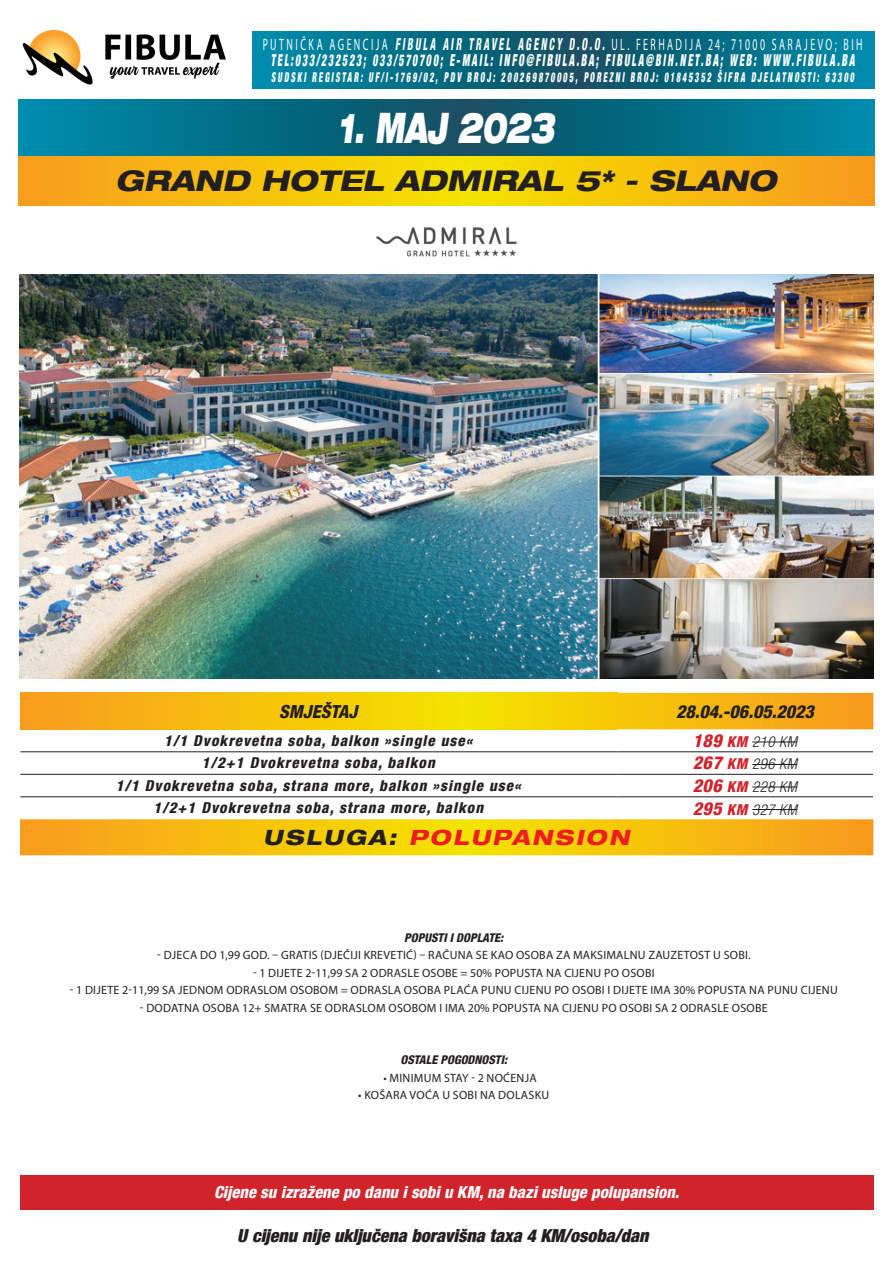
<style>
.page{position:relative;width:893px;height:1263px;background:#fff}
.page>*{position:absolute;margin:0;border:0;box-sizing:border-box;transform-origin:0 0}
.t1{font:italic 900 expanded 42px "Helvetica Neue LT Com";letter-spacing:-.005em;color:#fff;scale:.6 1}
.t2{font:italic 800 expanded 28.5px "Helvetica Neue LT Com";color:#231f20}
.t3{font:italic 800 expanded 21px "Helvetica Neue LT Com";letter-spacing:.1em;color:#ee1d23}
.t4{font:italic 900 condensed 18px "Helvetica Neue LT Com";color:#231f20}
.t5{font:italic 800 condensed 18px "Helvetica Neue LT Com";color:#231f20}
.t6{font:italic 900 condensed 16.5px "Helvetica Neue LT Com";letter-spacing:.2em;color:#fff;scale:.6 1}
.t7{font:16.5px "Myriad Pro";letter-spacing:.245em;color:#fff;scale:.6 1}
.t8{font:italic 800 condensed 16.5px "Helvetica Neue LT Com";color:#fff}
.t9{font:italic 800 condensed 15px "Helvetica Neue LT Com";letter-spacing:.07em;color:#231f20}
.t10{font:italic 300 condensed 15px "Helvetica Neue LT Com";letter-spacing:.03em;color:#231f20}
.t11{font:italic 900 condensed 13.5px "Helvetica Neue LT Com";letter-spacing:.25em;color:#fff;scale:.6 1}
.t12{font:12px "Myriad Pro";letter-spacing:.02em;color:#231f20}
.t13{font:italic 800 condensed 12px "Helvetica Neue LT Com";color:#231f20}
.s1{font-family:"Helvetica Neue LT Com";font-weight:800;font-style:italic;font-stretch:condensed}
.s2{font-weight:800;font-size:18px;color:#d1232a}
.s3{font-weight:800;color:#d1232a}
.s4{color:#231f20}
</style>
<div class="page">
<svg style="left:19px;top:100px;width:855px;height:57px;background:#096f84"></svg>
<svg style="left:19px;top:157px;width:855px;height:48px;background:#f6bf0d"></svg>
<svg style="left:252px;top:31px;width:623px;height:57px;background:#056d86"></svg>
<img style="left:23px;top:30px;width:203px;height:55px">
<svg style="left:20px;top:693px;width:853px;height:162px"></svg>
<hr style="left:617px;top:751px;width:256px;height:1px;background:#231f20">
<hr style="left:617px;top:774px;width:256px;height:1px;background:#231f20">
<hr style="left:20px;top:751px;width:597px;height:1px;background:#231f20">
<hr style="left:20px;top:774px;width:597px;height:1px;background:#231f20">
<hr style="left:20px;top:796px;width:597px;height:1px;background:#231f20">
<hr style="left:617px;top:796px;width:256px;height:1px;background:#231f20">
<hr style="left:752px;top:742px;width:45px;height:1px;background:#231f20">
<hr style="left:752px;top:764px;width:45px;height:1px;background:#231f20">
<hr style="left:752px;top:787px;width:45px;height:1px;background:#231f20">
<hr style="left:752px;top:809px;width:45px;height:1px;background:#231f20">
<div style="left:20px;top:1175px;width:853px;height:35px;background:#d1232a"></div>
<img style="left:20px;top:274px;width:853px;height:405px">
<img style="left:376px;top:227px;width:141px;height:30px">
<h3 class="t7" style="left:263px;top:34px;width:1001px">PUTNIČKA AGENCIJA <span class="s1">FIBULA AIR TRAVEL AGENCY D.O.O.</span> UL. FERHADIJA 24; 71000 SARAJEVO; BIH</h3>
<h3 class="t6" style="left:271px;top:50px;width:974px">TEL:033/232523; 033/570700; E-MAIL: INFO@FIBULA.BA; FIBULA@BIH.NET.BA; WEB: WWW.FIBULA.BA</h3>
<p class="t11" style="left:271px;top:69px;width:973px">SUDSKI REGISTAR: UF/I-1769/02, PDV BROJ: 200269870005, POREZNI BROJ: 01845352 ŠIFRA DJELATNOSTI: 63300</p>
<h1 class="t1" style="left:337px;top:101px;width:362px">1. MAJ 2023</h1>
<h2 class="t2" style="left:115px;top:162px;width:663px">GRAND HOTEL ADMIRAL 5* - SLANO</h2>
<h3 class="t5" style="left:279px;top:700px;width:80px">SMJEŠTAJ</h3>
<h3 class="t5" style="left:676px;top:700px;width:139px">28.04.-06.05.2023</h3>
<p class="t9" style="left:164px;top:731px;width:310px">1/1 Dvokrevetna soba, balkon »single use«</p>
<p class="t10" style="left:693px;top:733px;width:106px"><span class="s2">189</span> <span class="s3">KM</span> 210 KM</p>
<p class="t9" style="left:202px;top:754px;width:234px">1/2+1 Dvokrevetna soba, balkon</p>
<p class="t10" style="left:693px;top:756px;width:106px"><span class="s2">267</span> <span class="s3">KM</span> 296 KM</p>
<p class="t9" style="left:116px;top:776px;width:406px">1/1 Dvokrevetna soba, strana more, balkon »single use«</p>
<p class="t10" style="left:693px;top:778px;width:106px"><span class="s2">206</span> <span class="s3">KM</span> 228 KM</p>
<p class="t9" style="left:154px;top:799px;width:331px">1/2+1 Dvokrevetna soba, strana more, balkon</p>
<p class="t10" style="left:693px;top:801px;width:106px"><span class="s2">295</span> <span class="s3">KM</span> 327 KM</p>
<h3 class="t3" style="left:263px;top:824px;width:368px"><span class="s4">USLUGA:</span> POLUPANSION</h3>
<p class="t13" style="left:404px;top:930px;width:101px">POPUSTI I DOPLATE:</p>
<p class="t12" style="left:157px;top:948px;width:595px">- DJECA DO 1,99 GOD. – GRATIS (DJEČIJI KREVETIĆ) – RAČUNA SE KAO OSOBA ZA MAKSIMALNU ZAUZETOST U SOBI.</p>
<p class="t12" style="left:253px;top:965px;width:403px">- 1 DIJETE 2-11,99 SA 2 ODRASLE OSOBE = 50% POPUSTA NA CIJENU PO OSOBI</p>
<p class="t12" style="left:70px;top:983px;width:769px">- 1 DIJETE 2-11,99 SA JEDNOM ODRASLOM OSOBOM = ODRASLA OSOBA PLAĆA PUNU CIJENU PO OSOBI I DIJETE IMA 30% POPUSTA NA PUNU CIJENU</p>
<p class="t12" style="left:140px;top:1000px;width:629px">- DODATNA OSOBA 12+ SMATRA SE ODRASLOM OSOBOM I IMA 20% POPUSTA NA CIJENU PO OSOBI SA 2 ODRASLE OSOBE</p>
<p class="t13" style="left:400px;top:1053px;width:108px">OSTALE POGODNOSTI:</p>
<p class="t12" style="left:383px;top:1070px;width:155px">• MINIMUM STAY - 2 NOĆENJA</p>
<p class="t12" style="left:358px;top:1088px;width:192px">• KOŠARA VOĆA U SOBI NA DOLASKU</p>
<h3 class="t8" style="left:214px;top:1182px;width:467px">Cijene su izražene po danu i sobi u KM, na bazi usluge polupansion.</h3>
<h3 class="t4" style="left:237px;top:1225px;width:413px">U cijenu nije uključena boravišna taxa 4 KM/osoba/dan</h3>
</div>
